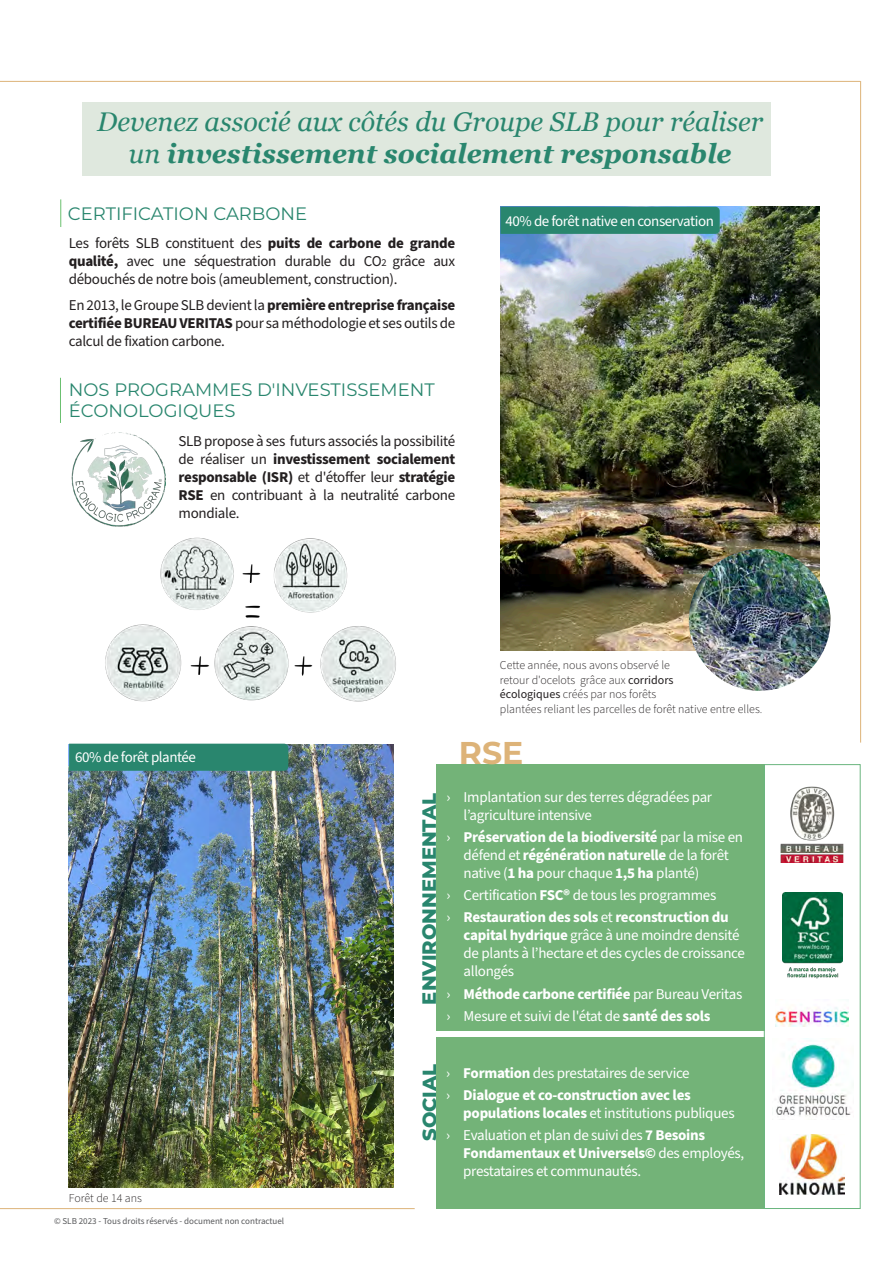
<style>
.page{position:relative;width:893px;height:1263px;background:#fff}
.page>*{position:absolute;margin:0;border:0;box-sizing:border-box;transform-origin:0 0}
.t1{font:700 31.5px "Montserrat";color:#ddb378}
.t2{font:italic 27px/32.4px "Georgia";color:#29866e;text-align:center}
.t3{font:800 19.5px "Montserrat";color:#29866e}
.t4{font:18px "Montserrat";color:#29866e}
.t5{font:15px/18px "Source Sans Pro";letter-spacing:-.02em;color:#231f20;text-align:justify}
.t6{font:15px/18px "Source Sans Pro";letter-spacing:-.02em;color:#fff}
.t7{font:700 15px/18px "Source Sans Pro";letter-spacing:-.02em;color:#fff}
.t8{font:300 12px/14.4px "Source Sans Pro";color:#231f20}
.t9{font:9px "Source Sans Pro";color:#57585a}
.s1{font-weight:700}
.s2{font-size:10.5px}
.s3{font-weight:400}
.s4{color:#57585a}
</style>
<div class="page">
<div style="left:82px;top:102px;width:689px;height:74px;background:#dfe8de"></div>
<hr style="left:0;top:81px;width:860px;height:1px;background:#ddb378">
<img style="left:783px;top:892px;width:60px;height:87px">
<svg style="left:60px;top:199px;width:1px;height:28px"></svg>
<div style="left:436px;top:764px;width:328px;height:267px;background:#73b378"></div>
<div style="left:436px;top:1037px;width:329px;height:172px;background:#73b378"></div>
<img style="left:779px;top:1134px;width:65px;height:60px">
<img style="left:781px;top:786px;width:62px;height:77px">
<img style="left:772px;top:1038px;width:79px;height:79px">
<img style="left:242px;top:564px;width:19px;height:19px">
<img style="left:245px;top:605px;width:15px;height:13px">
<div style="left:764px;top:764px;width:96px;height:445px;border:1px solid #6bb67f"></div>
<img style="left:69px;top:744px;width:325px;height:443px">
<hr style="left:0;top:1208px;width:415px;height:1px;background:#ddb378">
<hr style="left:60px;top:378px;width:1px;height:45px;background:#6ac06f">
<img style="left:71px;top:432px;width:94px;height:95px">
<img style="left:501px;top:207px;width:318px;height:443px">
<img style="left:689px;top:549px;width:141px;height:142px;border-radius:71px">
<img style="left:296px;top:656px;width:17px;height:19px">
<img style="left:192px;top:656px;width:13px;height:19px">
<div style="left:500px;top:207px;width:220px;height:27px;background:#29866e"></div>
<hr style="left:860px;top:81px;width:1px;height:662px;background:#ddb378">
<div style="left:69px;top:744px;width:219px;height:27px;background:#29866e"></div>
<img style="left:776px;top:1007px;width:73px;height:19px">
<img style="left:160px;top:537px;width:74px;height:73px">
<img style="left:273px;top:538px;width:75px;height:75px">
<img style="left:320px;top:626px;width:76px;height:76px">
<img style="left:205px;top:626px;width:91px;height:75px">
<img style="left:105px;top:624px;width:87px;height:78px">
<p class="t2" style="left:97px;top:104px;width:668px">Devenez associé aux côtés du Groupe SLB pour réaliser un <span class="s1">investissement socialement responsable</span></p>
<p class="t4" style="left:68px;top:201px;width:241px">CERTIFICATION CARBONE</p>
<p class="t5" style="left:69px;top:234px;width:388px">Les forêts SLB constituent des <span class="s1">puits de carbone de grande qualité,</span> avec une séquestration durable du CO<span class="s2">2</span> grâce aux débouchés de notre bois (ameublement, construction).</p>
<p class="t5" style="left:69px;top:297px;width:388px">En 2013, le Groupe SLB devient la <span class="s1">première entreprise française certifiée BUREAU VERITAS</span> pour sa méthodologie et ses outils de calcul de fixation carbone.</p>
<p class="t4" style="left:69px;top:377px;width:367px">NOS PROGRAMMES D'INVESTISSEMENT</p>
<p class="t4" style="left:69px;top:398px;width:168px">ÉCONOLOGIQUES</p>
<p class="t5" style="left:179px;top:432px;width:278px">SLB propose à ses futurs associés la possibilité de réaliser un <span class="s1">investissement socialement responsable (ISR)</span> et d'étoffer leur <span class="s1">stratégie RSE</span> en contribuant à la neutralité carbone mondiale.</p>
<p class="t6" style="left:506px;top:212px;width:210px">40% de forêt native en conservation</p>
<p class="t8" style="left:500px;top:658px;width:264px">Cette année, nous avons observé le<br>retour d'ocelots grâce aux <span class="s3">corridors<br>écologiques</span> créés par nos forêts<br>plantées reliant les parcelles de forêt native entre elles<span class="s4">.</span></p>
<p class="t6" style="left:75px;top:748px;width:122px">60% de forêt plantée</p>
<p class="t8" style="left:69px;top:1191px;width:75px">Forêt de 14 ans</p>
<p class="t9" style="left:54px;top:1215px;width:232px">© SLB 2023 - Tous droits réservés - document non contractuel</p>
<p class="t3" style="left:415px;top:1004px;width:213px;rotate:-90deg">ENVIRONNEMENTAL</p>
<p class="t1" style="left:459px;top:730px;width:66px">RSE</p>
<p class="t6" style="left:464px;top:788px;width:250px;text-indent:-17px">› Implantation sur des terres dégradées par l’agriculture intensive</p>
<p class="t7" style="left:464px;top:828px;width:281px;text-indent:-17px"><span class="s3">›</span> Préservation de la biodiversité <span class="s3">par la mise en défend et</span> régénération naturelle <span class="s3">de la forêt native (</span>1 ha <span class="s3">pour chaque</span> 1,5 ha <span class="s3">planté)</span></p>
<p class="t6" style="left:447px;top:887px;width:271px">› Certification <span class="s1">FSC®</span> de tous les programmes</p>
<p class="t6" style="left:464px;top:909px;width:283px;text-indent:-17px">› <span class="s1">Restauration des sols</span> et <span class="s1">reconstruction du capital hydrique</span> grâce à une moindre densité de plants à l’hectare et des cycles de croissance allongés</p>
<p class="t7" style="left:447px;top:985px;width:297px"><span class="s3">›</span> Méthode carbone certifiée <span class="s3">par Bureau Veritas</span></p>
<p class="t6" style="left:447px;top:1007px;width:265px">› Mesure et suivi de l'état de <span class="s1">santé des sols</span></p>
<p class="t3" style="left:415px;top:1141px;width:79px;rotate:-90deg">SOCIAL</p>
<p class="t6" style="left:446px;top:1064px;width:245px">› <span class="s1">Formation</span> des prestataires de service</p>
<p class="t7" style="left:463px;top:1086px;width:273px;text-indent:-17px"><span class="s3">›</span> Dialogue et co-construction avec les populations locales <span class="s3">et institutions publiques</span></p>
<p class="t6" style="left:463px;top:1127px;width:283px;text-indent:-17px">› Evaluation et plan de suivi des <span class="s1">7 Besoins<br>Fondamentaux et Universels©</span> des employés, prestataires et communautés.</p>
</div>
